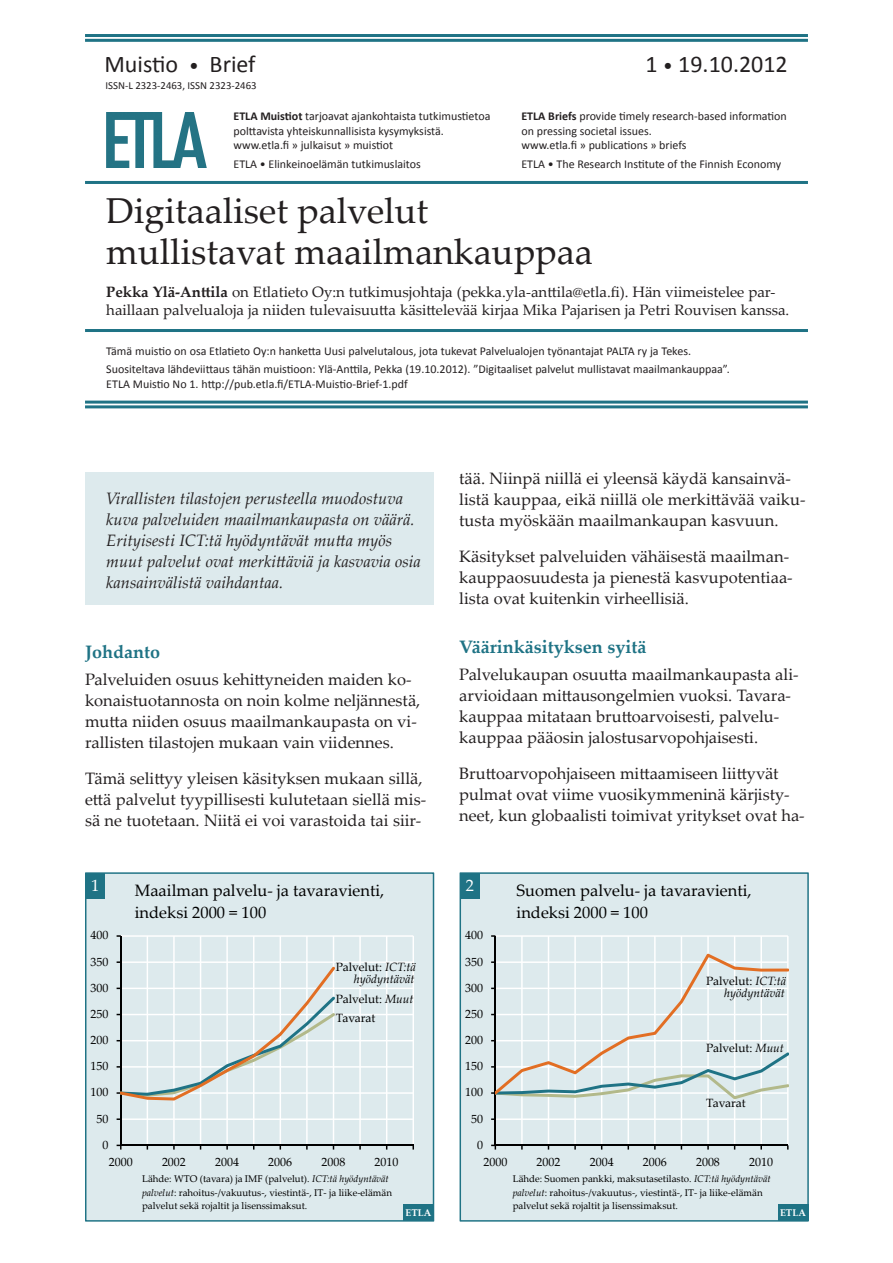
<style>
.page{position:relative;width:893px;height:1263px;background:#fff}
.page>*{position:absolute;margin:0;border:0;box-sizing:border-box;transform-origin:0 0}
.Pääotsikko{font:36px/40.5px "Palatino Linotype";color:#231f20}
.t1{font:24px "Calibri";color:#231f20}
.Väliotsikko_1{font:700 18px "Palatino Linotype";color:#1f7385}
.Leipis{font:16.5px/21px "Palatino Linotype";color:#231f20}
.Ingressi{font:italic 16.5px/21px "Palatino Linotype";color:#231f20}
.t2{font:16.5px/22.2px "Palatino Linotype";color:#000}
.t3{font:16.5px "Palatino Linotype";color:#fff}
.Kirjoittaja{font:15px/18px "Palatino Linotype";color:#231f20}
.Lähdeviittaus{font:12px/14.4px "Calibri";color:#231f20}
.t4{font:12px/19.5px "Palatino Linotype";color:#000}
.t5{font:italic 12px/12px "Palatino Linotype";color:#000;text-align:right}
.t6{font:10.8px "Calibri";color:#231f20}
.t7{font:9.75px/13.2px "Palatino Linotype";color:#000}
.t8{font:700 9.75px "Palatino Linotype";color:#fff}
.s1{font-size:19.5px}
.s2{font-weight:700}
.s3{font-style:normal}
.s4{font-style:italic}
</style>
<div class="page">
<div style="left:85px;top:472px;width:349px;height:133px;background:#ddeaed"></div>
<hr style="left:85px;top:181px;width:723px;height:3px;background:#1f7385">
<hr style="left:85px;top:329px;width:723px;height:3px;background:#1f7385">
<hr style="left:85px;top:34px;width:723px;height:3px;background:#1f7385">
<hr style="left:85px;top:39px;width:723px;height:3px;background:#1f7385">
<hr style="left:85px;top:401px;width:723px;height:3px;background:#1f7385">
<hr style="left:85px;top:405px;width:723px;height:3px;background:#1f7385">
<img style="left:106px;top:113px;width:100px;height:55px">
<svg style="left:85px;top:872px;width:349px;height:349px;background:#d8e5e8"></svg>
<div style="left:403px;top:1205px;width:30px;height:16px;background:#1f7385"></div>
<div style="left:86px;top:873px;width:19px;height:25px;background:#1f7385"></div>
<svg style="left:460px;top:872px;width:349px;height:349px;background:#d8e5e7"></svg>
<div style="left:778px;top:1205px;width:30px;height:16px;background:#1f7385"></div>
<div style="left:460px;top:873px;width:19px;height:25px;background:#1f7385"></div>
<p class="t1" style="left:104px;top:49px;width:153px">Muistio <span class="s1">•</span> Brief</p>
<p class="t6" style="left:105px;top:79px;width:153px">ISSN-L 2323-2463, ISSN 2323-2463</p>
<p class="Lähdeviittaus" style="left:234px;top:109px;width:258px"><span class="s2">ETLA Muistiot</span> tarjoavat ajankohtaista tutkimustietoa polttavista yhteiskunnallisista kysymyksistä. www.etla.fi » julkaisut » muistiot</p>
<p class="Lähdeviittaus" style="left:234px;top:157px;width:189px">ETLA • Elinkeinoelämän tutkimuslaitos</p>
<p class="t1" style="left:646px;top:49px;width:144px">1 <span class="s1">•</span> 19.10.2012</p>
<p class="Lähdeviittaus" style="left:521px;top:109px;width:267px"><span class="s2">ETLA Briefs</span> provide timely research-based information on pressing societal issues.<br>www.etla.fi » publications » briefs</p>
<p class="Lähdeviittaus" style="left:521px;top:157px;width:261px">ETLA • The Research Institute of the Finnish Economy</p>
<p class="Pääotsikko" style="left:106px;top:189px;width:488px">Digitaaliset palvelut mullistavat maailmankauppaa</p>
<p class="Kirjoittaja" style="left:106px;top:282px;width:685px"><span class="s2">Pekka Ylä-Anttila</span> on Etlatieto Oy:n tutkimusjohtaja (pekka.yla-anttila@etla.fi). Hän viimeistelee par&shy;haillaan palvelualoja ja niiden tulevaisuutta käsittelevää kirjaa Mika Pajarisen ja Petri Rouvisen kanssa.</p>
<p class="Lähdeviittaus" style="left:106px;top:344px;width:586px">Tämä muistio on osa Etlatieto Oy:n hanketta Uusi palvelutalous, jota tukevat Palvelualojen työnantajat PALTA ry ja Tekes.</p>
<p class="Lähdeviittaus" style="left:106px;top:362px;width:625px">Suositeltava lähdeviittaus tähän muistioon: Ylä-Anttila, Pekka (19.10.2012). ”Digitaaliset palvelut mullistavat maailmankauppaa”.<br>ETLA Muistio No 1. http://pub.etla.fi/ETLA-Muistio-Brief-1.pdf</p>
<p class="Ingressi" style="left:106px;top:487px;width:316px">Virallisten tilastojen perusteella muodostuva kuva palveluiden maailmankaupasta on väärä.<br>Erityisesti ICT:tä hyödyntävät mutta myös muut palvelut ovat merkittäviä ja kasvavia osia kansainvälistä vaihdantaa.</p>
<p class="Väliotsikko_1" style="left:85px;top:639px;width:77px">Johdanto</p>
<p class="Leipis" style="left:85px;top:669px;width:337px">Palveluiden osuus kehittyneiden maiden ko&shy;konaistuotannosta on noin kolme neljännestä, mutta niiden osuus maailmankaupasta on vi&shy;rallisten tilastojen mukaan vain viidennes.</p>
<p class="Leipis" style="left:85px;top:768px;width:343px">Tämä selittyy yleisen käsityksen mukaan sillä, että palvelut tyypillisesti kulutetaan siellä mis&shy;sä ne tuotetaan. Niitä ei voi varastoida tai siir-</p>
<p class="Leipis" style="left:459px;top:467px;width:348px">tää. Niinpä niillä ei yleensä käydä kansainvä&shy;listä kauppaa, eikä niillä ole merkittävää vaiku&shy;tusta myöskään maailmankaupan kasvuun.</p>
<p class="Leipis" style="left:459px;top:545px;width:335px">Käsitykset palveluiden vähäisestä maailman&shy;kauppaosuudesta ja pienestä kasvupotentiaa&shy;lista ovat kuitenkin virheellisiä.</p>
<p class="Väliotsikko_1" style="left:459px;top:634px;width:189px">Väärinkäsityksen syitä</p>
<p class="Leipis" style="left:459px;top:664px;width:341px">Palvelukaupan osuutta maailmankaupasta ali&shy;arvioidaan mittausongelmien vuoksi. Tavara&shy;kauppaa mitataan bruttoarvoisesti, palvelu&shy;kauppaa pääosin jalostusarvopohjaisesti.</p>
<p class="Leipis" style="left:459px;top:763px;width:347px">Bruttoarvopohjaiseen mittaamiseen liittyvät pulmat ovat viime vuosikymmeninä kärjisty&shy;neet, kun globaalisti toimivat yritykset ovat ha-</p>
<p class="t3" style="left:91px;top:874px;width:10px">1</p>
<p class="t2" style="left:135px;top:878px;width:251px">Maailman palvelu- ja tavaravienti, indeksi 2000 = 100</p>
<p class="t3" style="left:466px;top:874px;width:10px">2</p>
<p class="t2" style="left:517px;top:878px;width:237px">Suomen palvelu- ja tavaravienti, indeksi 2000 = 100</p>
<p class="t4" style="left:91px;top:925px;width:19px">400</p>
<p class="t4" style="left:465px;top:925px;width:19px">400</p>
<p class="t4" style="left:91px;top:951px;width:19px">350</p>
<p class="t4" style="left:91px;top:977px;width:19px">300</p>
<p class="t4" style="left:91px;top:1004px;width:19px">250</p>
<p class="t5" style="left:336px;top:960px;width:81px"><span class="s3">Palvelut:</span> ICT:tä hyödyntävät</p>
<p class="t4" style="left:336px;top:988px;width:79px">Palvelut: <span class="s4">Muut<br></span>Tavarat</p>
<p class="t4" style="left:465px;top:951px;width:19px">350</p>
<p class="t4" style="left:465px;top:977px;width:19px">300</p>
<p class="t4" style="left:465px;top:1004px;width:19px">250</p>
<p class="t5" style="left:706px;top:974px;width:81px"><span class="s3">Palvelut:</span> ICT:tä hyödyntävät</p>
<p class="t4" style="left:91px;top:1030px;width:19px">200</p>
<p class="t4" style="left:465px;top:1030px;width:19px">200</p>
<p class="t4" style="left:706px;top:1037px;width:79px">Palvelut: <span class="s4">Muut</span></p>
<p class="t4" style="left:91px;top:1056px;width:19px">150</p>
<p class="t4" style="left:465px;top:1056px;width:19px">150</p>
<p class="t4" style="left:91px;top:1082px;width:19px">100</p>
<p class="t4" style="left:465px;top:1082px;width:19px">100</p>
<p class="t4" style="left:706px;top:1092px;width:41px">Tavarat</p>
<p class="t4" style="left:97px;top:1108px;width:13px">50</p>
<p class="t4" style="left:471px;top:1108px;width:13px">50</p>
<p class="t4" style="left:103px;top:1134px;width:7px">0</p>
<p class="t4" style="left:477px;top:1134px;width:7px">0</p>
<p class="t4" style="left:109px;top:1152px;width:25px">2000</p>
<p class="t4" style="left:162px;top:1152px;width:25px">2002</p>
<p class="t4" style="left:215px;top:1152px;width:25px">2004</p>
<p class="t4" style="left:268px;top:1152px;width:25px">2006</p>
<p class="t4" style="left:321px;top:1152px;width:25px">2008</p>
<p class="t4" style="left:375px;top:1152px;width:25px">2010</p>
<p class="t7" style="left:142px;top:1172px;width:251px">Lähde: WTO (tavara) ja IMF (palvelut). <span class="s4">ICT:tä hyödyntävät palvelut</span>: rahoitus-/vakuutus-, viestintä-, IT- ja liike-elämän palvelut sekä rojaltit ja lisenssimaksut.</p>
<p class="t8" style="left:405px;top:1206px;width:27px">ETLA</p>
<p class="t4" style="left:483px;top:1152px;width:25px">2000</p>
<p class="t4" style="left:537px;top:1152px;width:25px">2002</p>
<p class="t4" style="left:590px;top:1152px;width:25px">2004</p>
<p class="t4" style="left:643px;top:1152px;width:25px">2006</p>
<p class="t4" style="left:696px;top:1152px;width:25px">2008</p>
<p class="t4" style="left:749px;top:1152px;width:25px">2010</p>
<p class="t7" style="left:513px;top:1172px;width:259px">Lähde: Suomen pankki, maksutasetilasto. <span class="s4">ICT:tä hyödyntävät palvelut</span>: rahoitus-/vakuutus-, viestintä-, IT- ja liike-elämän palvelut sekä rojaltit ja lisenssimaksut.</p>
<p class="t8" style="left:780px;top:1206px;width:27px">ETLA</p>
</div>
